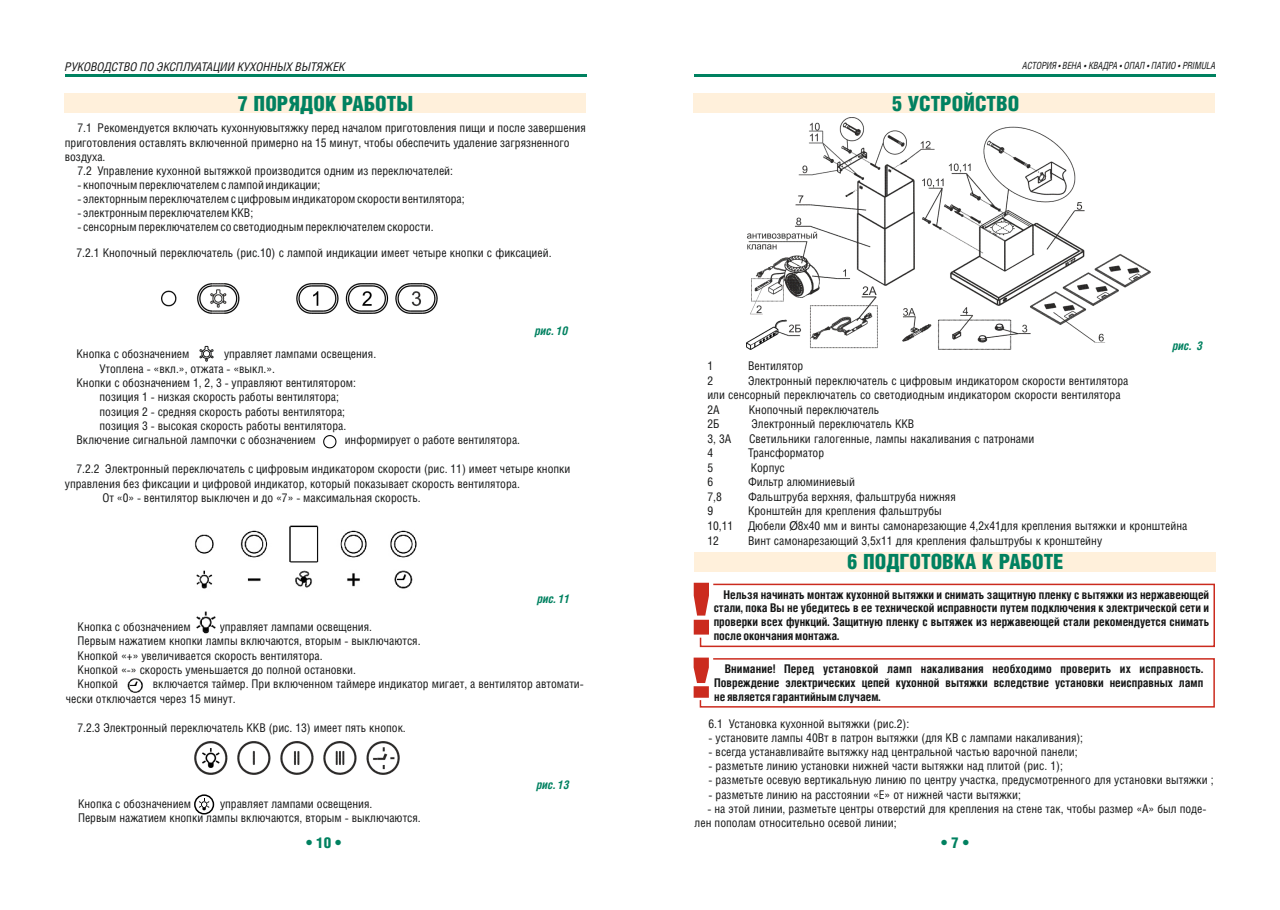
<style>
.page{position:relative;width:1280px;height:910px;background:#fff}
.page>*{position:absolute;margin:0;border:0;box-sizing:border-box;transform-origin:0 0}
.t1{font:72px "Helios Black C";color:#cb2b1e}
.t2{font:55.8px "Helios Black C";color:#cb2b1e;scale:1.29 1}
.t3{font:21px "Helios Cond Black C";color:#008160}
.t4{font:15px "Helios Cond Black C";color:#008160}
.t5{font:12px/14.4px "Helios Cond C";color:#151616}
.t6{font:700 12px/13.8px "Helios Cond C";color:#151616;text-align:justify}
.t7{font:italic 12px "Helios Cond C";color:#151616}
.t8{font:italic 700 12px "Helios Cond C";color:#008160}
.t9{font:italic 9.9px "Helios Cond C";color:#151616;scale:.9 1}
.s1{font-family:"Tahoma"}
</style>
<div class="page">
<hr style="left:694px;top:74px;width:522px;height:3px;background:#008160">
<div style="left:693px;top:93px;width:521px;height:19px;background:#fff0db"></div>
<hr style="left:65px;top:74px;width:521px;height:3px;background:#008160">
<div style="left:694px;top:552px;width:521px;height:19px;background:#fff0db"></div>
<div style="left:65px;top:93px;width:521px;height:19px;background:#fff0db"></div>
<img style="left:194px;top:525px;width:223px;height:64px">
<img style="left:196px;top:611px;width:20px;height:23px">
<img style="left:127px;top:678px;width:16px;height:15px">
<div style="left:194px;top:794px;width:20px;height:20px;border:1px solid #000;border-radius:50%"></div>
<svg style="left:199px;top:799px;width:10px;height:11px"></svg>
<svg style="left:323px;top:435px;width:14px;height:14px"></svg>
<svg style="left:199px;top:346px;width:15px;height:16px"></svg>
<svg style="left:699px;top:583px;width:516px;height:65px"></svg>
<svg style="left:699px;top:658px;width:516px;height:50px"></svg>
<img style="left:162px;top:284px;width:275px;height:30px">
<img style="left:195px;top:741px;width:204px;height:33px">
<img style="left:747px;top:117px;width:404px;height:232px">
<p class="t7" style="left:65px;top:61px;width:282px">РУКОВОДСТВО ПО ЭКСПЛУАТАЦИИ КУХОННЫХ ВЫТЯЖЕК</p>
<p class="t9" style="left:1022px;top:62px;width:216px">АСТОРИЯ • ВЕНА • КВАДРА • ОПАЛ • ПАТИО • PRIMULA</p>
<h3 class="t3" style="left:238px;top:94px;width:177px">7 ПОРЯДОК РАБОТЫ</h3>
<p class="t5" style="left:77px;top:121px;width:510px">7.1 Рекомендуется включать кухоннуювытяжку перед началом приготовления пищи и после завершения</p>
<p class="t5" style="left:65px;top:136px;width:506px">приготовления оставлять включенной примерно на 15 минут, чтобы обеспечить удаление загрязненного</p>
<p class="t5" style="left:65px;top:150px;width:42px">воздуха.</p>
<p class="t5" style="left:77px;top:165px;width:377px">7.2 Управление кухонной вытяжкой производится одним из переключателей:</p>
<p class="t5" style="left:77px;top:179px;width:244px">- кнопочным переключателем с лампой индикации;</p>
<p class="t5" style="left:77px;top:193px;width:389px">- электорнным переключателем с цифровым индикатором скорости вентилятора;</p>
<p class="t5" style="left:77px;top:206px;width:177px">- электронным переключателем ККВ;</p>
<p class="t5" style="left:77px;top:220px;width:358px">- сенсорным переключателем со светодиодным переключателем скорости.</p>
<p class="t5" style="left:76px;top:246px;width:477px">7.2.1 Кнопочный переключатель (рис.10) с лампой индикации имеет четыре кнопки с фиксацией.</p>
<p class="t8" style="left:535px;top:325px;width:35px">рис. 10</p>
<p class="t5" style="left:76px;top:347px;width:114px">Кнопка с обозначением</p>
<p class="t5" style="left:224px;top:347px;width:154px">управляет лампами освещения.</p>
<p class="t5" style="left:100px;top:362px;width:177px">Утоплена - «вкл.», отжата - «выкл.».</p>
<p class="t5" style="left:76px;top:376px;width:281px">Кнопки с обозначением 1, 2, 3 - управляют вентилятором:</p>
<p class="t5" style="left:100px;top:391px;width:241px">позиция 1 - низкая скорость работы вентилятора;</p>
<p class="t5" style="left:100px;top:405px;width:247px">позиция 2 - средняя скорость работы вентилятора;</p>
<p class="t5" style="left:100px;top:419px;width:248px">позиция 3 - высокая скорость работы вентилятора.</p>
<p class="t5" style="left:76px;top:434px;width:241px">Включение сигнальной лампочки с обозначением</p>
<p class="t5" style="left:345px;top:434px;width:177px">информирует о работе вентилятора.</p>
<p class="t5" style="left:76px;top:462px;width:495px">7.2.2 Электронный переключатель с цифровым индикатором скорости (рис. 11) имеет четыре кнопки</p>
<p class="t5" style="left:65px;top:477px;width:456px">управления без фиксации и цифровой индикатор, который показывает скорость вентилятора.</p>
<p class="t5" style="left:102px;top:491px;width:320px">От «0» - вентилятор выключен и до «7» - максимальная скорость.</p>
<p class="t8" style="left:537px;top:594px;width:34px">рис. 11</p>
<p class="t5" style="left:78px;top:620px;width:115px">Кнопка с обозначением</p>
<p class="t5" style="left:78px;top:620px;width:344px;text-indent:142px">управляет лампами освещения.<br>Первым нажатием кнопки лампы включаются, вторым - выключаются.<br>Кнопкой «+» увеличивается скорость вентилятора.<br>Кнопкой «-» скорость уменьшается до полной остановки.<br>Кнопкой</p>
<p class="t5" style="left:66px;top:678px;width:519px;text-indent:87px">включается таймер. При включенном таймере индикатор мигает, а вентилятор автомати&shy;чески отключается через 15 минут.</p>
<p class="t5" style="left:77px;top:721px;width:330px">7.2.3 Электронный переключатель ККВ (рис. 13) имеет пять кнопок.</p>
<p class="t5" style="left:78px;top:797px;width:115px">Кнопка с обозначением</p>
<p class="t5" style="left:78px;top:797px;width:344px;text-indent:142px">управляет лампами освещения.<br>Первым нажатием кнопки лампы включаются, вторым - выключаются.</p>
<p class="t4" style="left:306px;top:836px;width:37px">• 10 •</p>
<p class="t8" style="left:537px;top:780px;width:35px">рис. 13</p>
<h3 class="t3" style="left:892px;top:94px;width:129px">5 УСТРОЙСТВО</h3>
<p class="t5" style="left:707px;top:359px;width:7px">1</p>
<p class="t5" style="left:748px;top:359px;width:57px">Вентилятор</p>
<p class="t5" style="left:707px;top:374px;width:7px">2</p>
<p class="t5" style="left:707px;top:374px;width:422px;text-indent:41px">Электронный переключатель с цифровым индикатором скорости вентилятора или сенсорный переключатель со светодиодным индикатором скорости вентилятора<br>2А</p>
<p class="t5" style="left:749px;top:403px;width:132px">Кнопочный переключатель</p>
<p class="t8" style="left:1172px;top:341px;width:32px">рис. 3</p>
<p class="t5" style="left:707px;top:417px;width:14px">2Б</p>
<p class="t5" style="left:751px;top:417px;width:164px">Электронный переключатель ККВ</p>
<p class="t5" style="left:707px;top:432px;width:26px">3, 3А</p>
<p class="t5" style="left:749px;top:432px;width:287px">Светильники галогенные, лампы накаливания с патронами</p>
<p class="t5" style="left:707px;top:446px;width:7px">4</p>
<p class="t5" style="left:748px;top:446px;width:78px">Трансформатор</p>
<p class="t5" style="left:707px;top:461px;width:7px">5</p>
<p class="t5" style="left:751px;top:461px;width:35px">Корпус</p>
<p class="t5" style="left:707px;top:475px;width:7px">6</p>
<p class="t5" style="left:748px;top:475px;width:109px">Фильтр алюминиевый</p>
<p class="t5" style="left:707px;top:490px;width:16px">7,8</p>
<p class="t5" style="left:748px;top:490px;width:209px">Фальштруба верхняя, фальштруба нижняя</p>
<p class="t5" style="left:707px;top:505px;width:7px">9</p>
<p class="t5" style="left:707px;top:504px;width:481px;line-height:14.9px;text-indent:41px">Кронштейн для крепления фальштрубы<br>10,11 Дюбели <span class="s1">Ø</span>8х40 мм и винты самонарезающие 4,2х41для крепления вытяжки и кронштейна<br>12</p>
<p class="t5" style="left:748px;top:534px;width:356px">Винт самонарезающий 3,5х11 для крепления фальштрубы к кронштейну</p>
<h3 class="t3" style="left:847px;top:552px;width:218px">6 ПОДГОТОВКА К РАБОТЕ</h3>
<h1 class="t1" style="left:689px;top:575px;width:25px">!</h1>
<p class="t6" style="left:714px;top:588px;width:497px;text-indent:10px">Нельзя начинать монтаж кухонной вытяжки и снимать защитную пленку с вытяжки из нержавеющей стали, пока Вы не убедитесь в ее технической исправности путем подключения к электрической сети и проверки всех функций. Защитную пленку с вытяжек из нержавеющей стали рекомендуется снимать после окончания монтажа.</p>
<p class="t6" style="left:714px;top:663px;width:491px;text-align:right">Внимание! Перед установкой ламп накаливания необходимо проверить их исправность.<br>Повреждение электрических цепей кухонной вытяжки вследствие установки неисправных ламп</p>
<h2 class="t2" style="left:689px;top:652px;width:20px">!</h2>
<p class="t6" style="left:714px;top:690px;width:168px">не является гарантийным случаем.</p>
<p class="t5" style="left:708px;top:717px;width:202px">6.1 Установка кухонной вытяжки (рис.2):</p>
<p class="t5" style="left:708px;top:731px;width:376px">- установите лампы 40Вт в патрон вытяжки (для КВ с лампами накаливания);</p>
<p class="t5" style="left:708px;top:745px;width:371px">- всегда устанавливайте вытяжку над центральной частью варочной панели;</p>
<p class="t5" style="left:708px;top:759px;width:356px">- разметьте линию установки нижней части вытяжки над плитой (рис. 1);</p>
<p class="t5" style="left:708px;top:774px;width:507px">- разметьте осевую вертикальную линию по центру участка, предусмотренного для установки вытяжки ;</p>
<p class="t5" style="left:708px;top:788px;width:314px">- разметьте линию на расстоянии «Е» от нижней части вытяжки;</p>
<p class="t5" style="left:695px;top:802px;width:513px;text-indent:13px">- на этой линии, разметьте центры отверстий для крепления на стене так, чтобы размер «А» был поде&shy;лен пополам относительно осевой линии;</p>
<p class="t4" style="left:941px;top:835px;width:29px">• 7 •</p>
</div>
